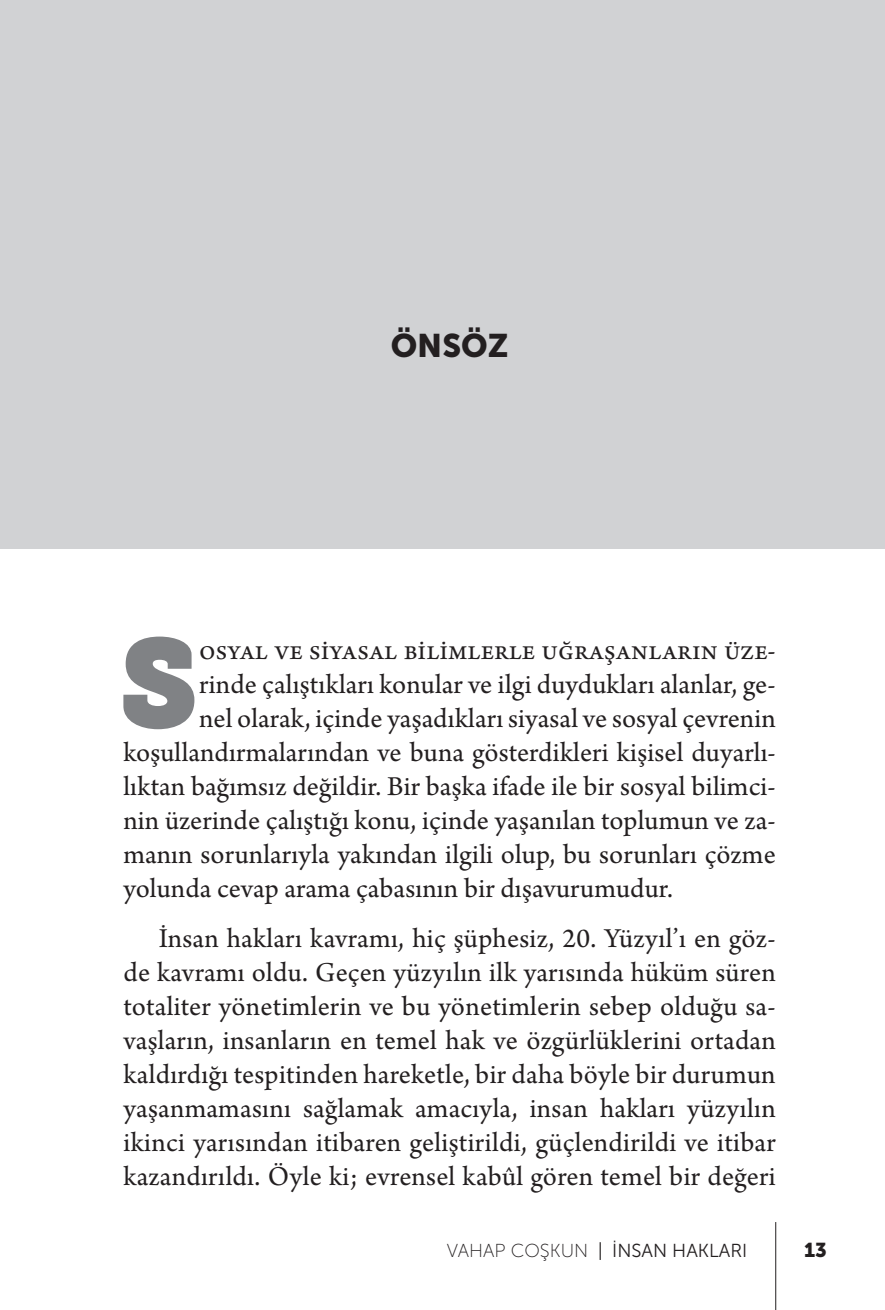
<style>
.page{position:relative;width:885px;height:1310px;background:#fff}
.page>*{position:absolute;margin:0;border:0;box-sizing:border-box;transform-origin:0 0}
.Bölüm_İlk_Paragraf{font:124.75px "Museo Slab";color:#808285}
.Bölüm_Adı{font:32.5px "Museo Sans 900";color:#231f20}
.Ana_Paragraf{font:28.75px/34px "Arno Pro";letter-spacing:.01em;color:#231f20;text-align:justify}
.Bölüm_İlk_Paragraf-2{font:28.75px "Arno Pro";letter-spacing:.005em;color:#231f20}
.t1{font:20px "Museo Sans 900";color:#231f20}
.t2{font:18.75px "Museo Sans 300";color:#231f20}
.s1{font-family:"Museo Sans 100"}
</style>
<div class="page">
<hr style="left:775px;top:1222px;width:1px;height:88px;background:#231f20">
<div style="left:0;top:0;width:885px;height:549px;background:#d1d2d4"></div>
<p class="Bölüm_Adı" style="left:390px;top:327px;width:119px">ÖNSÖZ</p>
<p class="Bölüm_İlk_Paragraf" style="left:119px;top:610px;width:81px">S</p>
<p class="Bölüm_İlk_Paragraf-2" style="left:199px;top:634px;width:578px">osyal ve siyasal bilimlerle uğraşanların üze-</p>
<p class="Bölüm_İlk_Paragraf-2" style="left:199px;top:668px;width:578px">rinde çalıştıkları konular ve ilgi duydukları alanlar, ge-</p>
<p class="Bölüm_İlk_Paragraf-2" style="left:199px;top:702px;width:578px">nel olarak, içinde yaşadıkları siyasal ve sosyal çevrenin</p>
<p class="Bölüm_İlk_Paragraf-2" style="left:123px;top:736px;width:653px">koşullandırmalarından ve buna gösterdikleri kişisel duyarlı-</p>
<p class="Bölüm_İlk_Paragraf-2" style="left:123px;top:770px;width:653px">lıktan bağımsız değildir. Bir başka ifade ile bir sosyal bilimci-</p>
<p class="Bölüm_İlk_Paragraf-2" style="left:123px;top:804px;width:653px">nin üzerinde çalıştığı konu, içinde yaşanılan toplumun ve za-</p>
<p class="Bölüm_İlk_Paragraf-2" style="left:123px;top:838px;width:653px">manın sorunlarıyla yakından ilgili olup, bu sorunları çözme</p>
<p class="Bölüm_İlk_Paragraf-2" style="left:123px;top:872px;width:551px">yolunda cevap arama çabasının bir dışavurumudur.</p>
<p class="Ana_Paragraf" style="left:123px;top:923px;width:654px;text-indent:35px">İnsan hakları kavramı, hiç şüphesiz, 20. Yüzyıl’ı en göz&shy;de kavramı oldu. Geçen yüzyılın ilk yarısında hüküm süren totaliter yönetimlerin ve bu yönetimlerin sebep olduğu sa&shy;vaşların, insanların en temel hak ve özgürlüklerini ortadan kaldırdığı tespitinden hareketle, bir daha böyle bir durumun yaşanmamasını sağlamak amacıyla, insan hakları yüzyılın ikinci yarısından itibaren geliştirildi, güçlendirildi ve itibar kazandırıldı. Öyle ki; evrensel kabûl gören temel bir değeri</p>
<p class="t2" style="left:447px;top:1241px;width:302px"><span class="s1">VAHAP COŞKUN</span> | İNSAN HAKLARI</p>
<p class="t1" style="left:804px;top:1239px;width:24px">13</p>
</div>
